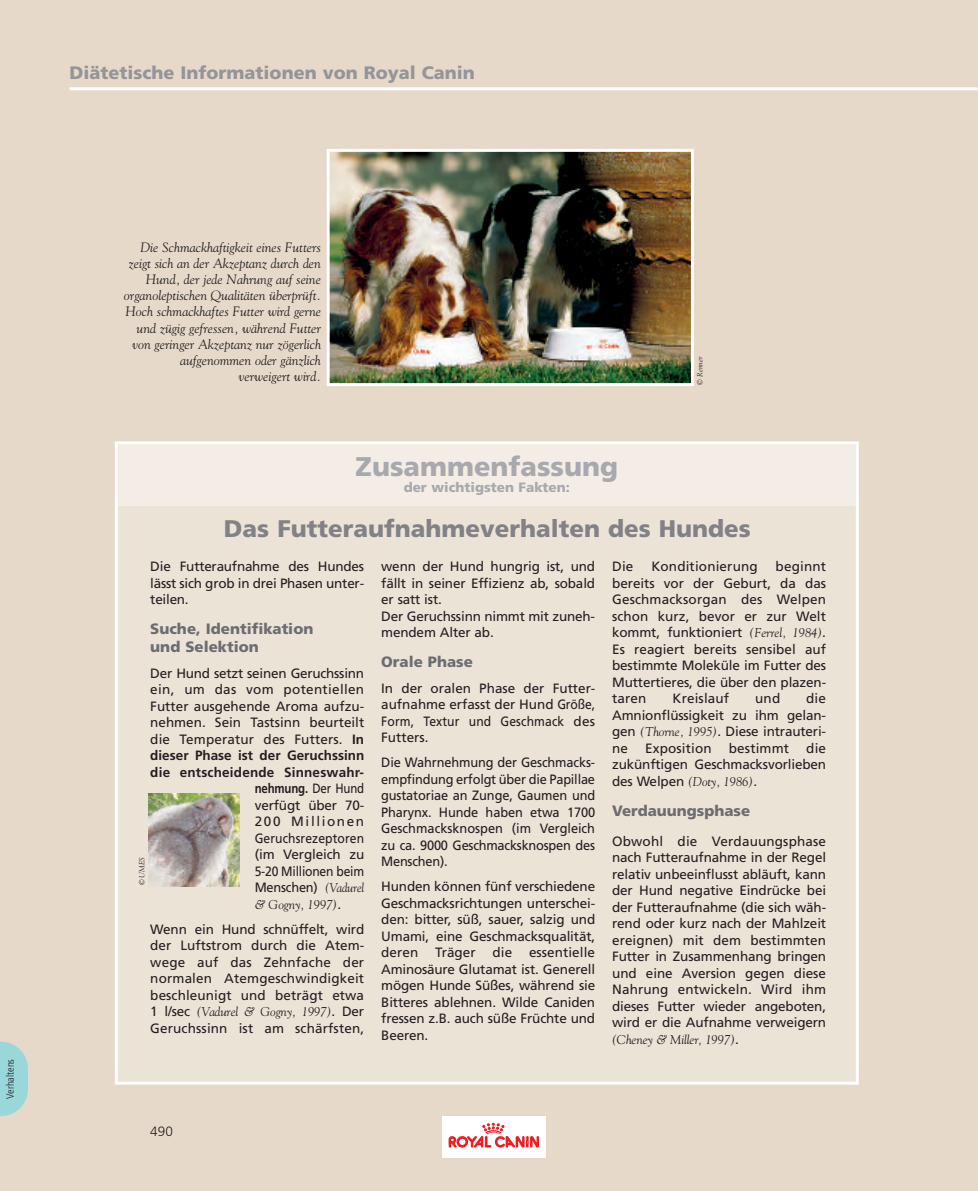
<style>
.page{position:relative;width:978px;height:1191px;background:#e7d9ca}
.page>*{position:absolute;margin:0;border:0;box-sizing:border-box;transform-origin:0 0}
.t1{font:900 27px "Frutiger";color:#a8a9ad}
.t2{font:900 24px "Frutiger";color:#808285}
.t3{font:900 18px "Frutiger";color:#939598}
.t4{font:900 15px/18px "Frutiger";color:#6c6d70}
.t5{font:13.5px/16.5px "Frutiger";letter-spacing:-.01em;color:#231f20;text-align:justify}
.t6{font:italic 13.5px/16.2px "Goudy";color:#231f20;text-align:right}
.t7{font:13.5px/16.5px "Frutiger";letter-spacing:-.01em;color:#231f20;text-align:justify;scale:.95 1}
.t8{font:13.5px "Frutiger";letter-spacing:.01em;color:#231f20}
.t9{font:900 13.5px "Frutiger";color:#a8a9ad}
.t10{font:300 13.5px "Frutiger";color:#231f20}
.t11{font:italic 12.75px "Goudy";letter-spacing:-.01em;color:#231f20}
.t12{font:300 condensed 10.5px "Frutiger";color:#231f20}
.t13{font:italic 7.5px "Goudy";color:#231f20}
.s1{font-weight:700}
.s2{font-family:"Goudy";font-style:italic;font-size:12.75px}
.s3{font-family:"Frutiger";font-style:normal;font-size:13.5px}
</style>
<div class="page">
<hr style="left:70px;top:87px;width:908px;height:3px;background:#fff">
<div style="left:442px;top:1116px;width:103px;height:42px;background:#fff"></div>
<svg style="left:449px;top:1122px;width:90px;height:25px"></svg>
<div style="left:116px;top:443px;width:741px;height:640px;background:#ece3d7"></div>
<div style="left:115px;top:441px;width:744px;height:643px;border:3px solid #fff"></div>
<div style="left:118px;top:445px;width:738px;height:61px;background:#f3ede6"></div>
<img style="left:149px;top:793px;width:91px;height:94px">
<svg style="left:0;top:1041px;width:28px;height:75px;background:#a5d7d8"></svg>
<img style="left:331px;top:153px;width:359px;height:229px">
<div style="left:327px;top:149px;width:367px;height:237px;border:3px solid #fff"></div>
<h3 class="t3" style="left:70px;top:65px;width:407px">Diätetische Informationen von Royal Canin</h3>
<p class="t12" style="left:6px;top:1098px;width:42px;rotate:-90deg">Verhaltens</p>
<p class="t6" style="left:124px;top:239px;width:199px">Die Schmackhaftigkeit eines Futters zeigt sich an der Akzeptanz durch den Hund, der jede Nahrung auf seine organoleptischen Qualitäten überprüft.<br>Hoch schmackhaftes Futter wird gerne und zügig gefressen, während Futter von geringer Akzeptanz nur zögerlich aufgenommen oder gänzlich<br>verweigert wird.</p>
<p class="t13" style="left:695px;top:384px;width:30px;rotate:-90deg">© Renner</p>
<h1 class="t1" style="left:356px;top:455px;width:264px">Zusammenfassung</h1>
<p class="t9" style="left:404px;top:482px;width:168px">der wichtigsten Fakten:</p>
<h2 class="t2" style="left:224px;top:518px;width:528px">Das Futteraufnahmeverhalten des Hundes</h2>
<p class="t5" style="left:150px;top:559px;width:215px">Die Futteraufnahme des Hundes lässt sich grob in drei Phasen unter&shy;teilen.</p>
<p class="t4" style="left:150px;top:621px;width:165px">Suche, Identifikation und Selektion</p>
<p class="t5" style="left:150px;top:666px;width:215px;text-align:right">Der Hund setzt seinen Geruchssinn ein, um das vom potentiellen<br>Futter ausgehende Aroma aufzu&shy;nehmen. Sein Tastsinn beurteilt die Temperatur des Futters. <span class="s1">In dieser Phase ist der Geruchssinn die entscheidende Sinneswahr&shy;nehmung.</span> Der Hund<br>verfügt über 70-<br>200 Millionen<br>Geruchsrezeptoren<br>(im Vergleich zu<br>5-20 Millionen beim<br>Menschen) <span class="s2">(Vadurel</span></p>
<p class="t11" style="left:255px;top:897px;width:88px">&amp; Gogny, 1997)<span class="s3">.</span></p>
<p class="t5" style="left:150px;top:922px;width:215px">Wenn ein Hund schnüffelt, wird der Luftstrom durch die Atem&shy;wege auf das Zehnfache der normalen Atemgeschwindigkeit beschleunigt und beträgt etwa</p>
<p class="t11" style="left:150px;top:1004px;width:215px"><span class="s3">1 l/sec</span> (Vadurel &amp; Gogny, 1997)<span class="s3">. Der</span></p>
<p class="t8" style="left:150px;top:1022px;width:215px">Geruchssinn ist am schärfsten,</p>
<p class="t13" style="left:137px;top:885px;width:30px;rotate:-90deg">© UMES</p>
<p class="t5" style="left:381px;top:559px;width:216px;text-align:left">wenn der Hund hungrig ist, und fällt in seiner Effizienz ab, sobald er satt ist.<br>Der Geruchssinn nimmt mit zuneh&shy;mendem Alter ab.</p>
<p class="t4" style="left:381px;top:654px;width:93px">Orale Phase</p>
<p class="t5" style="left:381px;top:681px;width:215px">In der oralen Phase der Futter&shy;aufnahme erfasst der Hund Größe, Form, Textur und Geschmack des Futters.</p>
<p class="t7" style="left:381px;top:755px;width:227px">Die Wahrnehmung der Geschmacks&shy;empfindung erfolgt über die Papillae gustatoriae an Zunge, Gaumen und Pharynx. Hunde haben etwa 1700<br>Geschmacksknospen (im Vergleich zu ca. 9000 Geschmacksknospen des Menschen).</p>
<p class="t5" style="left:381px;top:879px;width:216px">Hunden können fünf verschiedene Geschmacksrichtungen unterschei&shy;den: bitter, süß, sauer, salzig und Umami, eine Geschmacksqualität, deren Träger die essentielle Aminosäure Glutamat ist. Generell mögen Hunde Süßes, während sie Bitteres ablehnen. Wilde Caniden fressen z.B. auch süße Früchte und Beeren.</p>
<p class="t5" style="left:612px;top:559px;width:216px;text-indent:163px">beginnt bereits vor der Geburt, da das Geschmacksorgan des Welpen schon kurz, bevor er zur Welt kommt, funktioniert <span class="s2">(Ferrel, 1984)</span>.<br>Es reagiert bereits sensibel auf bestimmte Moleküle im Futter des Muttertieres, die über den plazen&shy;taren</p>
<p class="t5" style="left:612px;top:559px;width:23px">Die</p>
<p class="t8" style="left:651px;top:561px;width:108px">Konditionierung</p>
<p class="t8" style="left:672px;top:693px;width:58px">Kreislauf</p>
<p class="t5" style="left:755px;top:691px;width:27px">und</p>
<p class="t5" style="left:612px;top:691px;width:215px;text-indent:194px">die Amnionflüssigkeit zu ihm gelan&shy;gen <span class="s2">(Thorne, 1995)</span>. Diese intrauteri&shy;ne</p>
<p class="t5" style="left:612px;top:740px;width:215px;text-align:right">die<br>zukünftigen Geschmacksvorlieben</p>
<p class="t11" style="left:612px;top:773px;width:146px"><span class="s3">des Welpen</span> (Doty, 1986)<span class="s3">.</span></p>
<p class="t4" style="left:612px;top:803px;width:140px">Verdauungsphase</p>
<p class="t5" style="left:612px;top:833px;width:216px">Obwohl die Verdauungsphase nach Futteraufnahme in der Regel relativ unbeeinflusst abläuft, kann der Hund negative Eindrücke bei der Futteraufnahme (die sich wäh&shy;rend oder kurz nach der Mahlzeit ereignen) mit dem bestimmten Futter in Zusammenhang bringen und eine Aversion gegen diese Nahrung entwickeln. Wird ihm dieses Futter wieder angeboten, wird er die Aufnahme verweigern</p>
<p class="t11" style="left:612px;top:1031px;width:128px">(Cheney &amp; Miller, 1997)<span class="s3">.</span></p>
<p class="t8" style="left:645px;top:742px;width:68px">Exposition</p>
<p class="t8" style="left:729px;top:742px;width:62px">bestimmt</p>
<p class="t10" style="left:150px;top:1126px;width:24px">490</p>
</div>
